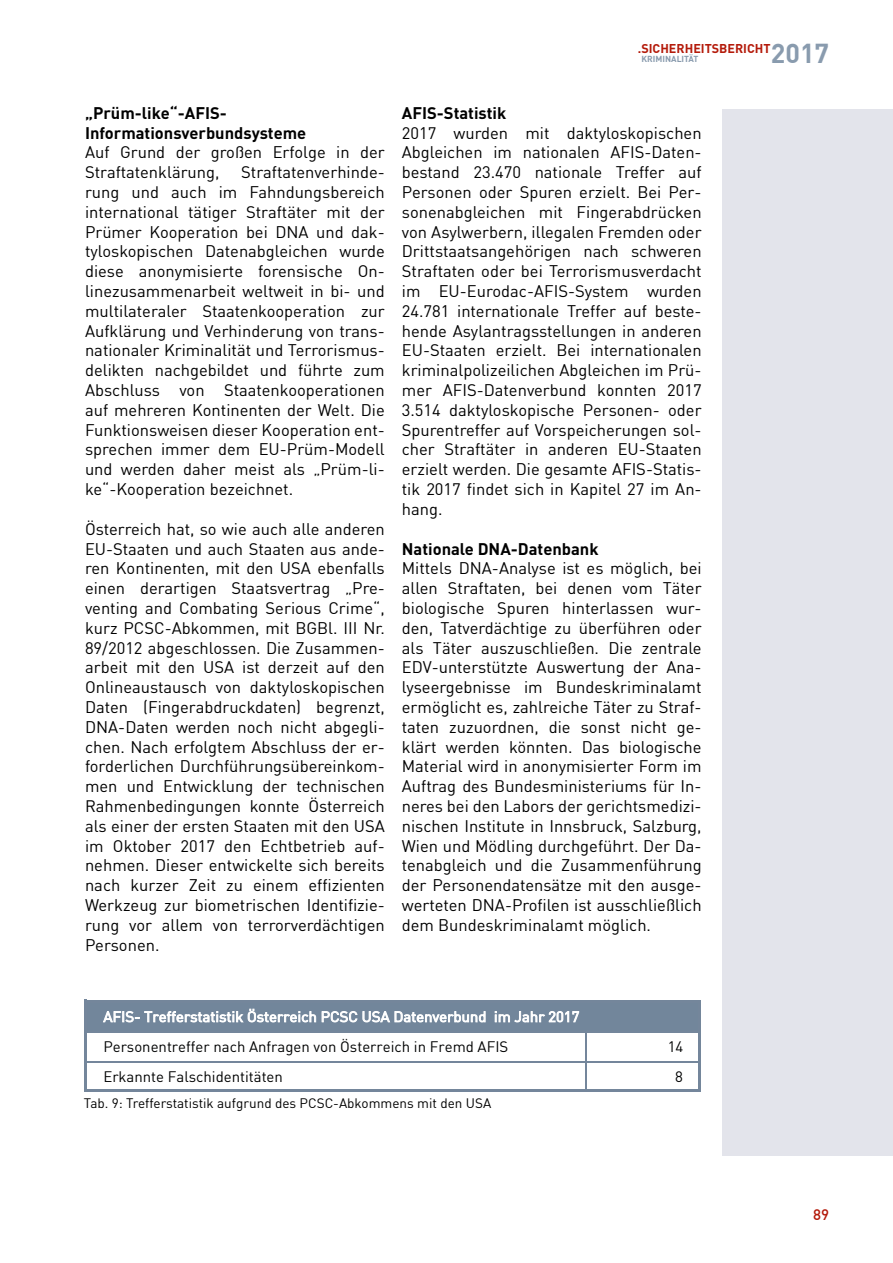
<style>
.page{position:relative;width:893px;height:1263px;background:#fff}
.page>*{position:absolute;margin:0;border:0;box-sizing:border-box;transform-origin:0 0}
.t1{font:700 26.85px "DIN";color:#899bae}
.t2{font:16.5px/19.8px "DIN";color:#000;text-align:justify}
.t3{font:700 16.5px/19.8px "DIN";color:#000}
.t4{font:15px/29.8px "DIN";color:#010202;text-align:center}
.t5{font:500 15px "DIN";color:#b41a0a}
.t6{font:13.5px "DIN";color:#000}
.t7{font:700 12.45px "DIN";color:#b41a0a}
.t8{font:700 8.55px "DIN";color:#899bae}
</style>
<div class="page">
<div style="left:723px;top:109px;width:170px;height:1046px;background:#e3e4eb"></div>
<div style="left:85px;top:1001px;width:616px;height:31px;background:#72869b"></div>
<svg style="left:103px;top:1009px;width:213px;height:13px"></svg>
<svg style="left:322px;top:1011px;width:35px;height:11px"></svg>
<svg style="left:363px;top:1011px;width:123px;height:11px"></svg>
<svg style="left:495px;top:1011px;width:84px;height:11px"></svg>
<hr style="left:84px;top:1000px;width:3px;height:92px;background:#74869b">
<hr style="left:698px;top:1003px;width:3px;height:89px;background:#74869b">
<hr style="left:586px;top:1032px;width:1px;height:57px;background:#74869b">
<hr style="left:87px;top:1000px;width:614px;height:3px;background:#74869b">
<hr style="left:87px;top:1061px;width:611px;height:1px;background:#74869b">
<hr style="left:87px;top:1089px;width:614px;height:3px;background:#74869b">
<p class="t3" style="left:85px;top:102px;width:223px">„Prüm-like“-AFIS-<br>Informationsverbundsysteme</p>
<p class="t2" style="left:85px;top:142px;width:301px">Auf Grund der großen Erfolge in der<br>Straftatenklärung,</p>
<p class="t2" style="left:85px;top:162px;width:301px;text-indent:156px">Straftatenverhinde&shy;rung und auch im Fahndungsbereich international tätiger Straftäter mit der Prümer Kooperation bei DNA und dak&shy;tyloskopischen Datenabgleichen wurde diese anonymisierte forensische On&shy;linezusammenarbeit weltweit in bi- und multilateraler Staatenkooperation zur Aufklärung und Verhinderung von trans&shy;nationaler Kriminalität und Terrorismus&shy;delikten nachgebildet und führte zum Abschluss von Staatenkooperationen auf mehreren Kontinenten der Welt. Die Funktionsweisen dieser Kooperation ent&shy;sprechen immer dem EU-Prüm-Modell und werden daher meist als „Prüm-li&shy;ke“-Kooperation bezeichnet.</p>
<p class="t2" style="left:85px;top:518px;width:301px">Österreich hat, so wie auch alle anderen EU-Staaten und auch Staaten aus ande&shy;ren Kontinenten, mit den USA ebenfalls einen derartigen Staatsvertrag „Pre&shy;venting and Combating Serious Crime“, kurz PCSC-Abkommen, mit BGBl. III Nr.<br>89/2012 abgeschlossen. Die Zusammen&shy;arbeit mit den USA ist derzeit auf den Onlineaustausch von daktyloskopischen Daten (Fingerabdruckdaten) begrenzt, DNA-Daten werden noch nicht abgegli&shy;chen. Nach erfolgtem Abschluss der er&shy;forderlichen Durchführungsübereinkom&shy;men und Entwicklung der technischen Rahmenbedingungen konnte Österreich als einer der ersten Staaten mit den USA im Oktober 2017 den Echtbetrieb auf&shy;nehmen. Dieser entwickelte sich bereits nach kurzer Zeit zu einem effizienten Werkzeug zur biometrischen Identifizie&shy;rung vor allem von terrorverdächtigen Personen.</p>
<h1 class="t1" style="left:771px;top:35px;width:60px">2017</h1>
<p class="t7" style="left:638px;top:40px;width:134px">.SICHERHEITSBERICHT</p>
<p class="t8" style="left:642px;top:54px;width:58px">KRIMINALITÄT</p>
<p class="t3" style="left:402px;top:102px;width:106px">AFIS-Statistik</p>
<p class="t2" style="left:402px;top:122px;width:301px">2017 wurden mit daktyloskopischen Abgleichen im nationalen AFIS-Daten&shy;bestand 23.470 nationale Treffer auf Personen oder Spuren erzielt. Bei Per&shy;sonenabgleichen mit Fingerabdrücken von Asylwerbern, illegalen Fremden oder Drittstaatsangehörigen nach schweren Straftaten oder bei Terrorismusverdacht im EU-Eurodac-AFIS-System wurden 24.781 internationale Treffer auf beste&shy;hende Asylantragsstellungen in anderen EU-Staaten erzielt. Bei internationalen kriminalpolizeilichen Abgleichen im Prü&shy;mer AFIS-Datenverbund konnten 2017<br>3.514 daktyloskopische Personen- oder Spurentreffer auf Vorspeicherungen sol&shy;cher Straftäter in anderen EU-Staaten erzielt werden. Die gesamte AFIS-Statis&shy;tik 2017 findet sich in Kapitel 27 im An&shy;hang.</p>
<p class="t3" style="left:402px;top:538px;width:198px">Nationale DNA-Datenbank</p>
<p class="t2" style="left:402px;top:558px;width:301px">Mittels DNA-Analyse ist es möglich, bei allen Straftaten, bei denen vom Täter biologische Spuren hinterlassen wur&shy;den, Tatverdächtige zu überführen oder als Täter auszuschließen. Die zentrale EDV-unterstützte Auswertung der Ana&shy;lyseergebnisse im Bundeskriminalamt ermöglicht es, zahlreiche Täter zu Straf&shy;taten zuzuordnen, die sonst nicht ge&shy;klärt werden könnten. Das biologische Material wird in anonymisierter Form im Auftrag des Bundesministeriums für In&shy;neres bei den Labors der gerichtsmedizi&shy;nischen Institute in Innsbruck, Salzburg, Wien und Mödling durchgeführt. Der Da&shy;tenabgleich und die Zusammenführung der Personendatensätze mit den ausge&shy;werteten DNA-Profilen ist ausschließlich dem Bundeskriminalamt möglich.</p>
<p class="t4" style="left:103px;top:1031px;width:407px;text-align:left">Personentreffer nach Anfragen von Österreich in Fremd AFIS<br>Erkannte Falschidentitäten</p>
<p class="t6" style="left:84px;top:1095px;width:409px">Tab. 9: Trefferstatistik aufgrund des PCSC-Abkommens mit den USA</p>
<p class="t4" style="left:668px;top:1031px;width:17px">14<br>8</p>
<p class="t5" style="left:813px;top:1205px;width:17px">89</p>
</div>
